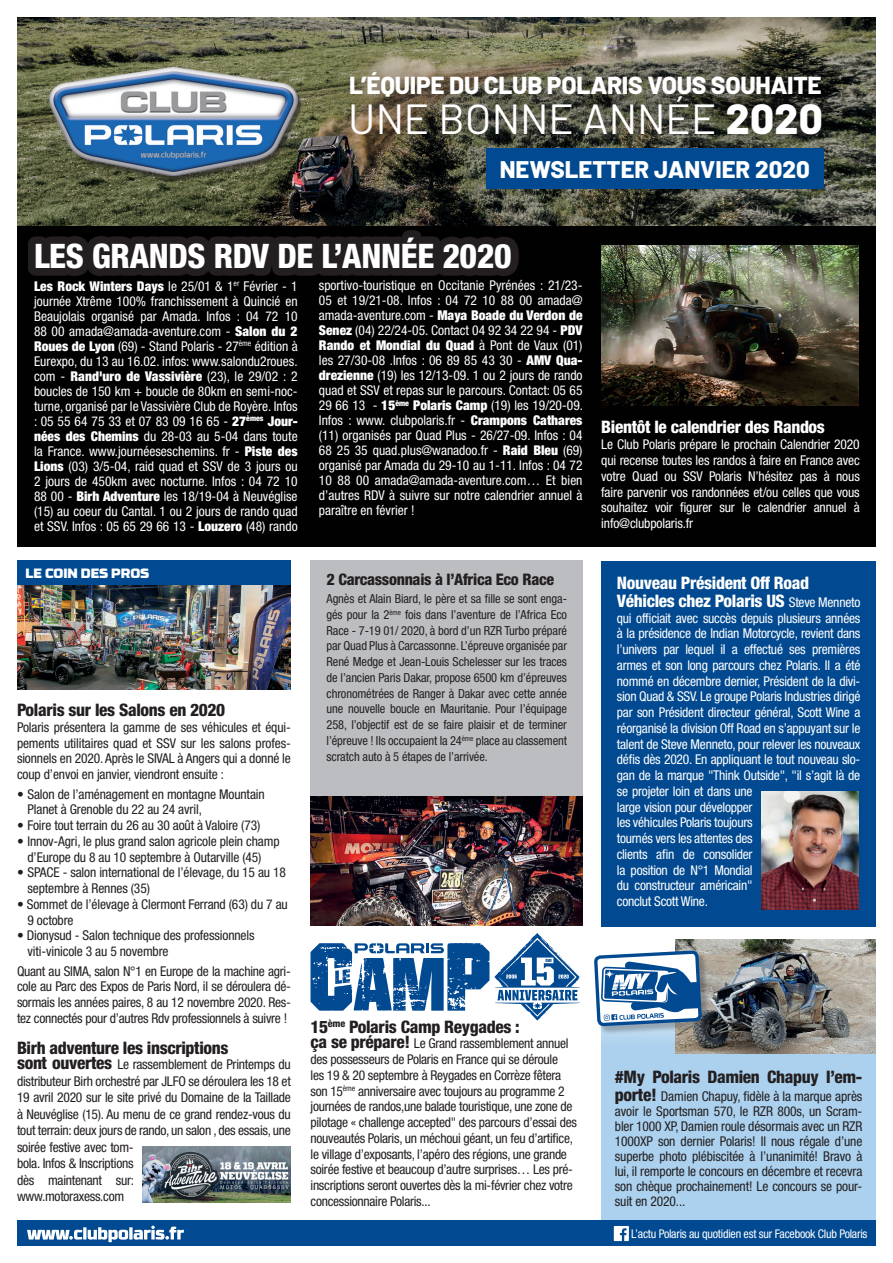
<style>
.page{position:relative;width:893px;height:1263px;background:#fff}
.page>*{position:absolute;margin:0;border:0;box-sizing:border-box;transform-origin:0 0}
.t1{font:42px "Barlow";color:#fff}
.t2{font:800 condensed 33.75px "Helvetica Neue";letter-spacing:-.01em;color:#fff}
.t3{font:800 24.6px "Barlow";letter-spacing:-.01em;color:#fff}
.t4{font:800 24px "Barlow";color:#fff}
.t5{font:800 condensed 17.25px "Helvetica Neue";letter-spacing:-.02em;color:#231f20}
.t6{font:800 condensed 17.25px/18px "Helvetica Neue";letter-spacing:-.02em;color:#fff}
.t7{font:800 condensed 15.9px "Helvetica Neue";letter-spacing:-.02em;color:#231f20}
.t8{font:condensed 13.5px/15px "Helvetica Neue";letter-spacing:-.02em;color:#fff;text-align:justify}
.t9{font:condensed 13.5px/15.8px "Helvetica Neue";letter-spacing:-.02em;color:#231f20}
.t10{font:900 13.5px "RB No 3.1";color:#fff}
.t11{font:condensed 12.45px/15.8px "Helvetica Neue";letter-spacing:-.01em;color:#231f20;text-align:justify}
.t12{font:condensed 12px "Helvetica Neue";letter-spacing:-.02em;color:#fff}
.s1{font-weight:800}
.s2{font-weight:900}
.s3{font-weight:800;font-size:17.25px}
.s4{font-weight:400;font-size:13.5px}
</style>
<div class="page">
<img style="left:17px;top:17px;width:859px;height:209px">
<div style="left:52px;top:69px;width:251px;height:113px;background:#231f20;opacity:.6"></div>
<img style="left:50px;top:67px;width:247px;height:109px">
<div style="left:326px;top:51px;width:519px;height:108px;background:#231f20;opacity:.75"></div>
<div style="left:310px;top:561px;width:273px;height:344px;background:#bcbdc0"></div>
<img style="left:310px;top:797px;width:273px;height:129px">
<div style="left:601px;top:965px;width:275px;height:264px;background:#acd1ee"></div>
<div style="left:17px;top:226px;width:859px;height:321px;background:#010101"></div>
<img style="left:601px;top:246px;width:258px;height:159px">
<div style="left:17px;top:1220px;width:859px;height:26px;background:#014990"></div>
<svg style="left:27px;top:1225px;width:157px;height:17px"></svg>
<svg style="left:614px;top:1226px;width:15px;height:15px"></svg>
<div style="left:28px;top:230px;width:490px;height:46px;background:#231f20"></div>
<img style="left:17px;top:585px;width:274px;height:104px">
<img style="left:675px;top:940px;width:201px;height:113px">
<div style="left:17px;top:561px;width:274px;height:24px;background:#014990"></div>
<div style="left:595px;top:951px;width:116px;height:84px;background:#231f20;opacity:.3"></div>
<svg style="left:596px;top:952px;width:104px;height:102px"></svg>
<div style="left:486px;top:148px;width:338px;height:41px;background:#014990"></div>
<div style="left:601px;top:561px;width:275px;height:366px;background:#014990"></div>
<img style="left:761px;top:791px;width:98px;height:119px">
<img style="left:142px;top:1147px;width:149px;height:56px">
<svg style="left:311px;top:933px;width:269px;height:87px"></svg>
<h3 class="t3" style="left:349px;top:67px;width:474px">L’ÉQUIPE DU CLUB POLARIS VOUS SOUHAITE</h3>
<h1 class="t1" style="left:348px;top:88px;width:476px">UNE BONNE ANNÉE <span class="s1">2020</span></h1>
<h3 class="t4" style="left:500px;top:151px;width:312px">NEWSLETTER JANVIER 2020</h3>
<h2 class="t2" style="left:34px;top:235px;width:479px">LES GRANDS RDV DE L’ANNÉE 2020</h2>
<p class="t8" style="left:34px;top:278px;width:265px"><span class="s2">Les Rock Winters Days</span> le 25/01 &amp; 1<sup>er</sup> Février - 1 journée Xtrême 100% franchissement à Quincié en Beaujolais organisé par Amada. Infos : 04 72 10<br>88 00 amada@amada-aventure.com - <span class="s2">Salon du 2<br>Roues de Lyon</span> (69) - Stand Polaris - 27<sup>ème</sup> édition à Eurexpo, du 13 au 16.02. infos: www.salondu2roues. com - <span class="s2">Rand'uro de Vassivière</span> (23), le 29/02 : 2 boucles de 150 km + boucle de 80km en semi-noc&shy;turne, organisé par le Vassivière Club de Royère. Infos : 05 55 64 75 33 et 07 83 09 16 65 - <span class="s2">27</span><sup>èmes</sup> <span class="s2">Jour&shy;nées des Chemins</span> du 28-03 au 5-04 dans toute la France. www.journéeseschemins. fr - <span class="s2">Piste des Lions</span> (03) 3/5-04, raid quad et SSV de 3 jours ou 2 jours de 450km avec nocturne. Infos : 04 72 10<br>88 00 - <span class="s2">Birh Adventure</span> les 18/19-04 à Neuvéglise (15) au coeur du Cantal. 1 ou 2 jours de rando quad et SSV. Infos : 05 65 29 66 13 - <span class="s2">Louzero</span> (48) rando</p>
<p class="t8" style="left:319px;top:278px;width:266px">sportivo-touristique en Occitanie Pyrénées : 21/23- 05 et 19/21-08. Infos : 04 72 10 88 00 amada@ amada-aventure.com - <span class="s2">Maya Boade du Verdon de Senez</span> (04) 22/24-05. Contact 04 92 34 22 94 - <span class="s2">PDV Rando et Mondial du Quad</span> à Pont de Vaux (01) les 27/30-08 .Infos : 06 89 85 43 30 - <span class="s2">AMV Qua&shy;drezienne</span> (19) les 12/13-09. 1 ou 2 jours de rando quad et SSV et repas sur le parcours. Contact: 05 65<br>29 66 13 - <span class="s2">15</span><sup>ème</sup> <span class="s2">Polaris Camp</span> (19) les 19/20-09.<br>Infos : www. clubpolaris.fr - <span class="s2">Crampons Cathares </span>(11) organisés par Quad Plus - 26/27-09. Infos : 04<br>68 25 35 quad.plus@wanadoo.fr - <span class="s2">Raid Bleu</span> (69) organisé par Amada du 29-10 au 1-11. Infos : 04 72<br>10 88 00 amada@amada-aventure.com… Et bien d’autres RDV à suivre sur notre calendrier annuel à paraître en février !</p>
<p class="t10" style="left:26px;top:561px;width:125px">LE COIN DES PROS</p>
<p class="t5" style="left:17px;top:699px;width:210px">Polaris sur les Salons en 2020</p>
<p class="t9" style="left:17px;top:719px;width:275px;text-align:justify">Polaris présentera la gamme de ses véhicules et équi&shy;pements utilitaires quad et SSV sur les salons profes&shy;sionnels en 2020. Après le SIVAL à Angers qui a donné le coup d’envoi en janvier, viendront ensuite :</p>
<p class="t9" style="left:28px;top:786px;width:239px;text-indent:-11px">• Salon de l’aménagement en montagne Mountain<br>Planet à Grenoble du 22 au 24 avril,</p>
<p class="t9" style="left:17px;top:817px;width:245px">• Foire tout terrain du 26 au 30 août à Valoire (73)</p>
<p class="t9" style="left:17px;top:833px;width:264px;text-align:center">• Innov-Agri, le plus grand salon agricole plein champ d’Europe du 8 au 10 septembre à Outarville (45)</p>
<p class="t9" style="left:28px;top:865px;width:260px;text-indent:-11px">• SPACE - salon international de l’élevage, du 15 au 18 septembre à Rennes (35)</p>
<p class="t9" style="left:28px;top:896px;width:262px;text-indent:-11px">• Sommet de l’élevage à Clermont Ferrand (63) du 7 au<br>9 octobre</p>
<p class="t9" style="left:28px;top:928px;width:229px;text-indent:-11px">• Dionysud - Salon technique des professionnels viti-vinicole 3 au 5 novembre</p>
<p class="t9" style="left:17px;top:963px;width:275px;text-align:justify">Quant au SIMA, salon N°1 en Europe de la machine agri&shy;cole au Parc des Expos de Paris Nord, il se déroulera dé&shy;sormais les années paires, 8 au 12 novembre 2020. Res&shy;tez connectés pour d’autres Rdv professionnels à suivre !</p>
<p class="t5" style="left:17px;top:1037px;width:213px">Birh adventure les inscriptions</p>
<p class="t9" style="left:17px;top:1056px;width:275px;line-height:16.5px"><span class="s3">sont ouvertes</span> Le rassemblement de Printemps du distributeur Birh orchestré par JLFO se déroulera les 18 et 19 avril 2020 sur le site privé du Domaine de la Taillade à Neuvéglise (15). Au menu de ce grand rendez-vous du tout terrain: deux jours de rando, un salon , des essais, une soirée festive avec tom-<br>bola. Infos &amp; Inscriptions<br>dès maintenant sur:<br>www.motoraxess.com</p>
<p class="t7" style="left:327px;top:569px;width:229px">2 Carcassonnais à l’Africa Eco Race</p>
<p class="t11" style="left:327px;top:591px;width:242px">Agnès et Alain Biard, le père et sa fille se sont enga&shy;gés pour la 2<sup>ème</sup> fois dans l’aventure de l’Africa Eco Race - 7-19 01/ 2020, à bord d’un RZR Turbo préparé par Quad Plus à Carcassonne. L’épreuve organisée par René Medge et Jean-Louis Schelesser sur les traces de l’ancien Paris Dakar, propose 6500 km d’épreuves chronométrées de Ranger à Dakar avec cette année une nouvelle boucle en Mauritanie. Pour l’équipage 258, l’objectif est de se faire plaisir et de terminer l’épreuve ! Ils occupaient la 24<sup>ème</sup> place au classement scratch auto à 5 étapes de l’arrivée.</p>
<p class="t5" style="left:310px;top:1016px;width:211px">15<sup>ème</sup> Polaris Camp Reygades :</p>
<p class="t9" style="left:310px;top:1036px;width:268px"><span class="s3">ça se prépare!</span> Le Grand rassemblement annuel des possesseurs de Polaris en France qui se déroule<br>les 19 &amp; 20 septembre à Reygades en Corrèze fêtera son 15<sup>ème</sup> anniversaire avec toujours au programme 2 journées de randos,une balade touristique, une zone de pilotage « challenge accepted" des parcours d’essai des nouveautés Polaris, un méchoui géant, un feu d’artifice, le village d’exposants, l’apéro des régions, une grande soirée festive et beaucoup d’autre surprises… Les pré&shy;inscriptions seront ouvertes dès la mi-février chez votre concessionnaire Polaris...</p>
<p class="t6" style="left:601px;top:418px;width:225px">Bientôt le calendrier des Randos</p>
<p class="t8" style="left:601px;top:436px;width:260px;line-height:15.8px">Le Club Polaris prépare le prochain Calendrier 2020 qui recense toutes les randos à faire en France avec votre Quad ou SSV Polaris N’hésitez pas à nous faire parvenir vos randonnées et/ou celles que vous souhaitez voir figurer sur le calendrier annuel à info@clubpolaris.fr</p>
<p class="t6" style="left:617px;top:573px;width:245px">Nouveau Président Off Road<br>Véhicles chez Polaris US <span class="s4">Steve Menneto</span></p>
<p class="t8" style="left:617px;top:610px;width:245px;line-height:15.8px;text-align:left">qui officiait avec succès depuis plusieurs années à la présidence de Indian Motorcycle, revient dans l’univers par lequel il a effectué ses premières armes et son long parcours chez Polaris. Il a été nommé en décembre dernier, Président de la divi&shy;sion Quad &amp; SSV. Le groupe Polaris Industries dirigé par son Président directeur général, Scott Wine a réorganisé la division Off Road en s’appuyant sur le talent de Steve Menneto, pour relever les nouveaux défis dès 2020. En appliquant le tout nouveau slo&shy;gan de la marque "Think Outside", "il s’agit là de se projeter loin et dans une<br>large vision pour développer<br>les véhicules Polaris toujours<br>tournés vers les attentes des<br>clients afin de consolider<br>la position de N°1 Mondial<br>du constructeur américain"<br>conclut Scott Wine.</p>
<p class="t5" style="left:615px;top:1066px;width:249px">#My Polaris Damien Chapuy l’em-</p>
<p class="t9" style="left:615px;top:1089px;width:249px;line-height:15px;text-align:justify"><span class="s3">porte!</span> Damien Chapuy, fidèle à la marque après avoir le Sportsman 570, le RZR 800s, un Scram&shy;bler 1000 XP, Damien roule désormais avec un RZR 1000XP son dernier Polaris! Il nous régale d’une superbe photo plébiscitée à l’unanimité! Bravo à lui, il remporte le concours en décembre et recevra son chèque prochainement! Le concours se pour&shy;suit en 2020...</p>
<p class="t12" style="left:631px;top:1227px;width:238px">L’actu Polaris au quotidien est sur Facebook Club Polaris</p>
</div>
